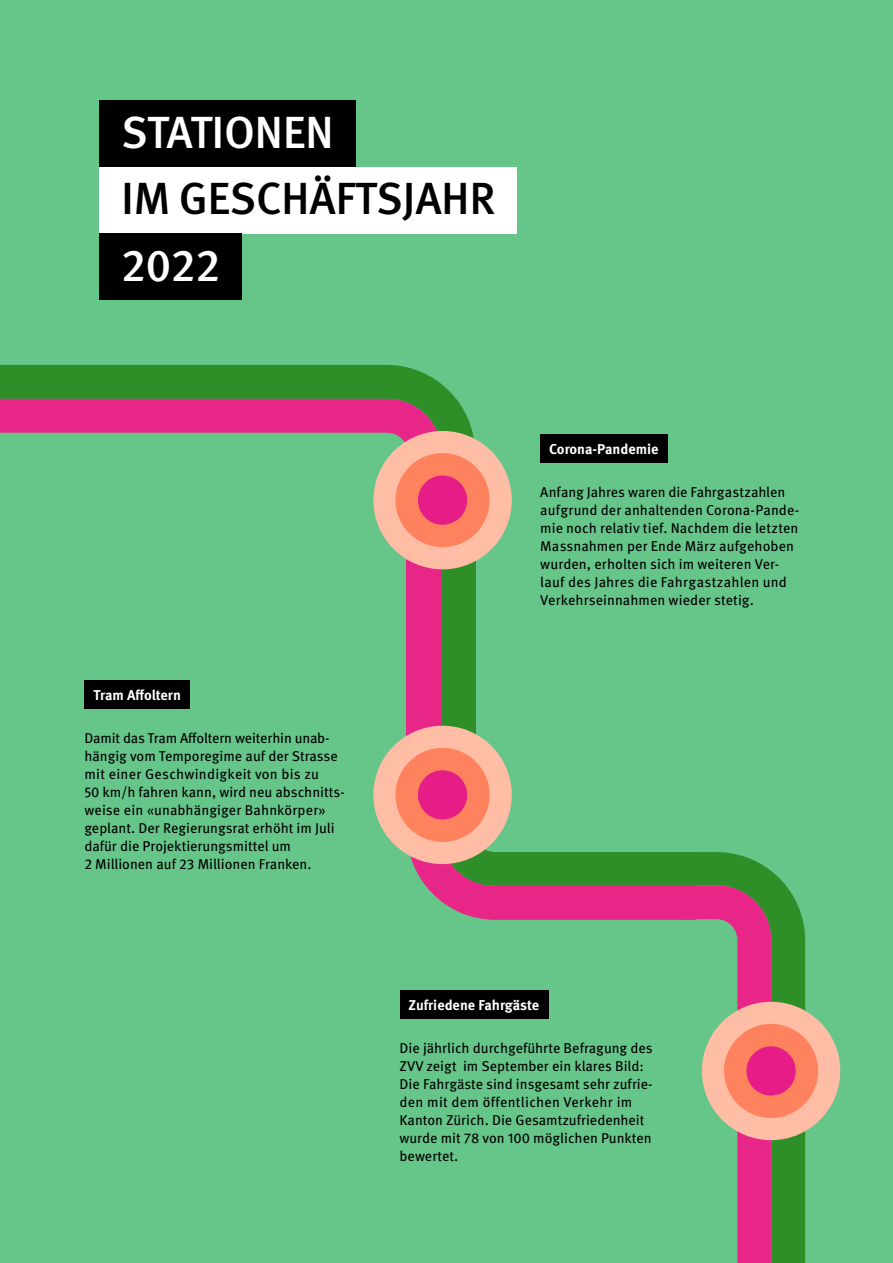
<style>
.page{position:relative;width:893px;height:1263px;background:#66c589}
.page>*{position:absolute;margin:0;border:0;box-sizing:border-box;transform-origin:0 0}
.t1{font:500 45px "Meta Pro";letter-spacing:-.01em;color:#000}
.t2{font:500 45px "Meta Pro";letter-spacing:-.02em;color:#fff}
.t3{font:14.25px/18px "Meta Pro";color:#000}
.t4{font:700 14.25px "Meta Pro";color:#fff}
</style>
<div class="page">
<div style="left:99px;top:100px;width:257px;height:67px;background:#000"></div>
<div style="left:99px;top:167px;width:418px;height:66px;background:#fff"></div>
<div style="left:99px;top:233px;width:143px;height:67px;background:#000"></div>
<div style="left:540px;top:434px;width:128px;height:29px;background:#000"></div>
<div style="left:84px;top:680px;width:106px;height:29px;background:#000"></div>
<div style="left:400px;top:990px;width:148px;height:29px;background:#000"></div>
<svg style="left:0;top:365px;width:475px;height:74px;background:#349433"></svg>
<svg style="left:0;top:399px;width:442px;height:77px"></svg>
<div style="left:407px;top:458px;width:34px;height:288px;background:#e82687"></div>
<div style="left:441px;top:458px;width:34px;height:288px;background:#2e8f29"></div>
<div style="left:373px;top:431px;width:139px;height:138px;background:#ffbda6;border-radius:50%"></div>
<div style="left:396px;top:453px;width:94px;height:94px;background:#ff825e;border-radius:50%"></div>
<div style="left:418px;top:475px;width:49px;height:50px;background:#e61c87;border-radius:50%"></div>
<div style="left:373px;top:726px;width:139px;height:138px;background:#ffbda6;border-radius:50%"></div>
<div style="left:396px;top:748px;width:94px;height:94px;background:#ff825e;border-radius:50%"></div>
<div style="left:418px;top:770px;width:49px;height:49px;background:#e61c87;border-radius:50%"></div>
<svg style="left:771px;top:871px;width:34px;height:392px;background:#359232"></svg>
<svg style="left:407px;top:797px;width:364px;height:466px"></svg>
<div style="left:702px;top:1002px;width:138px;height:138px;background:#ffbda6;border-radius:50%"></div>
<div style="left:724px;top:1024px;width:94px;height:94px;background:#ff825e;border-radius:50%"></div>
<div style="left:746px;top:1046px;width:50px;height:49px;background:#e61c87;border-radius:50%"></div>
<h1 class="t2" style="left:121px;top:97px;width:214px">STATIONEN</h1>
<h1 class="t1" style="left:121px;top:164px;width:376px">IM GESCHÄFTSJAHR</h1>
<h1 class="t2" style="left:121px;top:231px;width:101px">2022</h1>
<p class="t4" style="left:93px;top:684px;width:89px">Tram Affoltern</p>
<p class="t3" style="left:84px;top:728px;width:262px">Damit das Tram Affoltern weiterhin unab&shy;hängig vom Temporegime auf der Strasse mit einer Geschwindigkeit von bis zu<br>50 km/h fahren kann, wird neu abschnitts&shy;weise ein «unabhängiger Bahnkörper» geplant. Der Regierungsrat erhöht im Juli dafür die Projektierungsmittel um<br>2 Millionen auf 23 Millionen Franken.</p>
<p class="t4" style="left:549px;top:438px;width:111px">Corona-Pandemie</p>
<p class="t3" style="left:540px;top:482px;width:260px">Anfang Jahres waren die Fahrgastzahlen aufgrund der anhaltenden Corona-Pande&shy;mie noch relativ tief. Nachdem die letzten Massnahmen per Ende März aufgehoben wurden, erholten sich im weiteren Ver&shy;lauf des Jahres die Fahrgastzahlen und Verkehrseinnahmen wieder stetig.</p>
<p class="t4" style="left:409px;top:994px;width:132px">Zufriedene Fahrgäste</p>
<p class="t3" style="left:400px;top:1038px;width:255px">Die jährlich durchgeführte Befragung des ZVV zeigt im September ein klares Bild:<br>Die Fahrgäste sind insgesamt sehr zufrie&shy;den mit dem öffentlichen Verkehr im Kanton Zürich. Die Gesamtzufriedenheit wurde mit 78 von 100 möglichen Punkten bewertet.</p>
</div>
